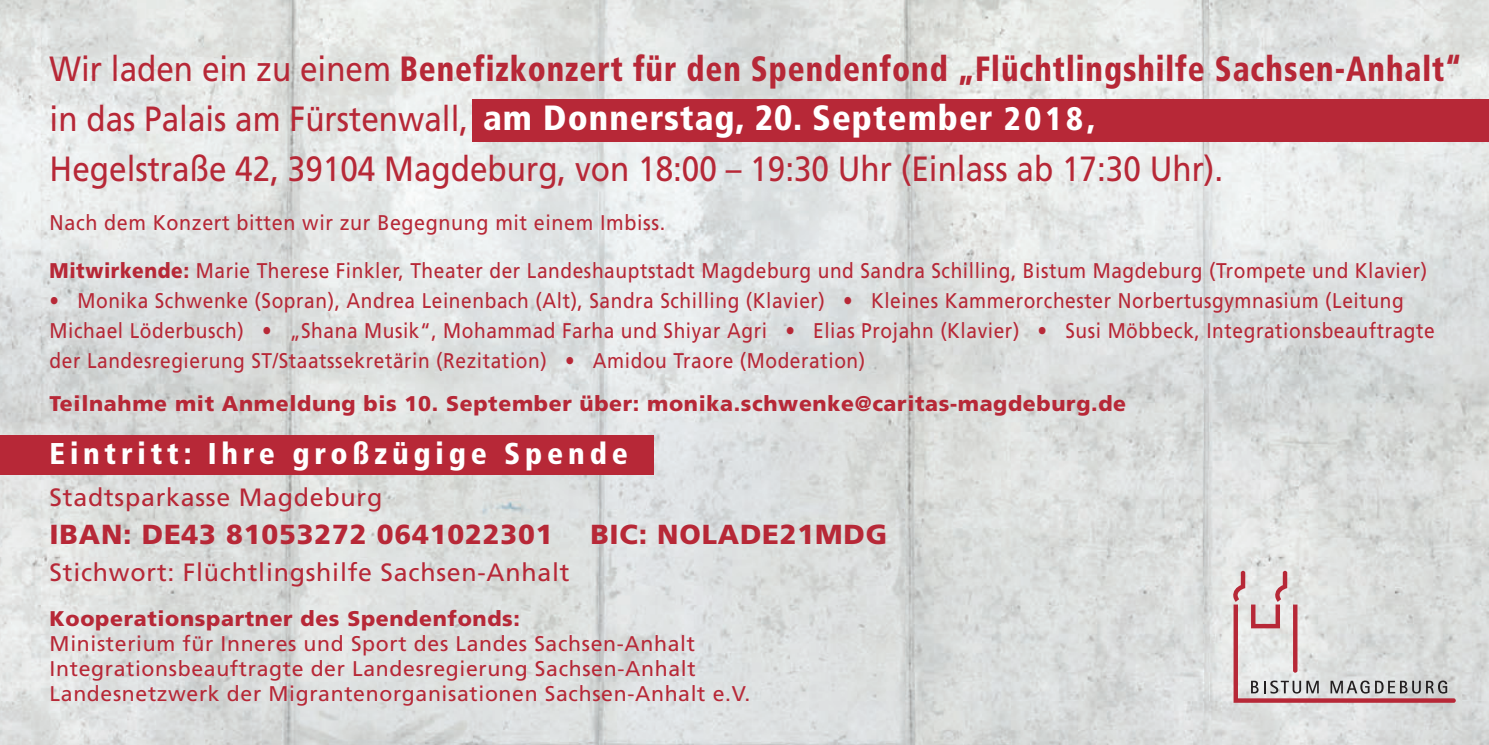
<style>
.page{position:relative;width:1489px;height:745px;background:#fff}
.page>*{position:absolute;margin:0;border:0;box-sizing:border-box;transform-origin:0 0}
.t1{font:35px/50px "Frutiger LT";color:#b72837;scale:.9 1}
.t2{font:900 condensed 30px "Frutiger LT";letter-spacing:.16em;color:#fff}
.t3{font:900 27.5px "Frutiger LT";letter-spacing:.03em;color:#b72837}
.t4{font:25px "Frutiger LT";letter-spacing:.03em;color:#b72837}
.t5{font:21.25px/30px "Frutiger LT";letter-spacing:.03em;color:#b72837;scale:.9 1}
.t6{font:21.25px/25px "Frutiger LT";letter-spacing:.03em;color:#b72837}
.t7{font:900 21.25px "Frutiger LT";letter-spacing:.03em;color:#b72837}
.t8{font:21.25px "Frutiger LT";letter-spacing:.03em;color:#b72837;scale:.93 1}
.s1{font-weight:900;font-stretch:condensed}
.s2{font-weight:900;font-stretch:condensed;color:#fff}
.s3{font-weight:900;font-stretch:condensed;font-size:32.5px;color:#fff}
.s4{font-weight:900}
</style>
<div class="page">
<img style="left:0;top:0;width:1488px;height:744px">
<svg style="left:1232px;top:570px;width:223px;height:132px;background:#d6cdcd"></svg>
<div style="left:472px;top:100px;width:1016px;height:42px;background:#b72837"></div>
<div style="left:0;top:435px;width:653px;height:39px;background:#b72837"></div>
<p class="t1" style="left:50px;top:47px;width:1570px">Wir laden ein zu einem <span class="s1">Benefizkonzert für den Spendenfond „Flüchtlingshilfe Sachsen-Anhalt“ </span>in das Palais am Fürstenwall, <span class="s2">am Donnerstag, 20. September</span> <span class="s3">2018,<br></span>Hegelstraße 42, 39104 Magdeburg, von 18:00 – 19:30 Uhr (Einlass ab 17:30 Uhr).</p>
<p class="t8" style="left:50px;top:214px;width:663px">Nach dem Konzert bitten wir zur Begegnung mit einem Imbiss.</p>
<p class="t5" style="left:50px;top:257px;width:1531px"><span class="s4">Mitwirkende:</span> Marie Therese Finkler, Theater der Landeshauptstadt Magdeburg und Sandra Schilling, Bistum Magdeburg (Trompete und Klavier)</p>
<p class="t5" style="left:50px;top:287px;width:1540px">• Monika Schwenke (Sopran), Andrea Leinenbach (Alt), Sandra Schilling (Klavier) • Kleines Kammerorchester Norbertusgymnasium (Leitung<br>Michael Löderbusch) • „Shana Musik“, Mohammad Farha und Shiyar Agri • Elias Projahn (Klavier) • Susi Möbbeck, Integrationsbeauftragte der Landesregierung ST/Staatssekretärin (Rezitation) • Amidou Traore (Moderation)</p>
<p class="t7" style="left:50px;top:394px;width:1077px">Teilnahme mit Anmeldung bis 10. September über: monika.schwenke@caritas-magdeburg.de</p>
<h2 class="t2" style="left:50px;top:441px;width:579px">Eintritt: Ihre großzügige Spende</h2>
<p class="t4" style="left:50px;top:487px;width:334px">Stadtsparkasse Magdeburg</p>
<p class="t3" style="left:50px;top:522px;width:504px">IBAN: DE43 81053272 0641022301</p>
<p class="t3" style="left:590px;top:522px;width:298px">BIC: NOLADE21MDG</p>
<p class="t4" style="left:50px;top:562px;width:521px">Stichwort: Flüchtlingshilfe Sachsen-Anhalt</p>
<p class="t7" style="left:50px;top:610px;width:472px">Kooperationspartner des Spendenfonds:</p>
<p class="t6" style="left:50px;top:632px;width:702px">Ministerium für Inneres und Sport des Landes Sachsen-Anhalt<br>Integrationsbeauftragte der Landesregierung Sachsen-Anhalt<br>Landesnetzwerk der Migrantenorganisationen Sachsen-Anhalt e.V.</p>
</div>
